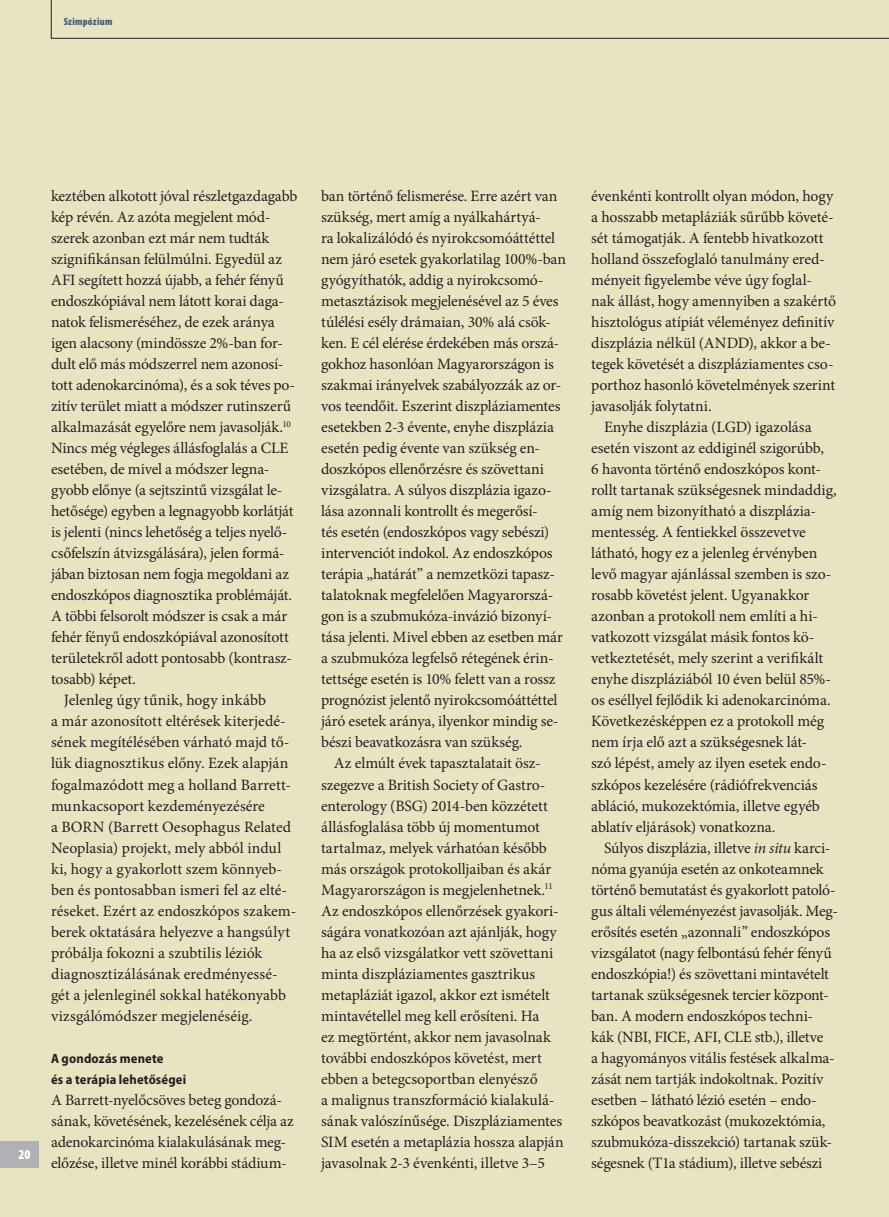
<style>
.page{position:relative;width:889px;height:1217px;background:#fff}
.page>*{position:absolute;margin:0;border:0;box-sizing:border-box;transform-origin:0 0}
.kenyér{font:15.75px/21px "Minion Pro";letter-spacing:-.01em;color:#231f20}
.kenyértompa{font:15.75px/21px "Minion Pro";letter-spacing:-.01em;color:#231f20}
.alcím2{font:700 semi-condensed 13.5px/21px "Myriad Pro";letter-spacing:.01em;color:#231f20}
.t1{font:900 condensed 13.5px "Myriad Pro";color:#fff}
.t2{font:900 condensed 10.5px "Myriad Pro";letter-spacing:.025em;color:#445b77}
.s1{font-style:italic}
</style>
<div class="page">
<div style="left:0;top:0;width:889px;height:1216px;background:#e8e4c2"></div>
<div style="left:0;top:1140px;width:39px;height:27px;background:#b0b1b5"></div>
<svg style="left:51px;top:0;width:838px;height:39px"></svg>
<p class="t2" style="left:64px;top:16px;width:50px">Szimpózium</p>
<p class="t1" style="left:18px;top:1147px;width:13px">20</p>
<p class="kenyér" style="left:51px;top:185px;width:248px">keztében alkotott jóval részletgazdagabb kép révén. Az azóta megjelent mód&shy;szerek azonban ezt már nem tudták szignifikánsan felülmúlni. Egyedül az AFI segített hozzá újabb, a fehér fényű endoszkópiával nem látott korai daga&shy;natok felismeréséhez, de ezek aránya igen alacsony (mindössze 2%-ban for&shy;dult elő más módszerrel nem azonosí&shy;tott adenokarcinóma), és a sok téves po&shy;zitív terület miatt a módszer rutinszerű alkalmazását egyelőre nem javasolják.<sup>10<br></sup>Nincs még végleges állásfoglalás a CLE esetében, de mivel a módszer legna&shy;gyobb előnye (a sejtszintű vizsgálat le&shy;hetősége) egyben a legnagyobb korlátját is jelenti (nincs lehetőség a teljes nyelő&shy;csőfelszín átvizsgálására), jelen formá&shy;jában biztosan nem fogja megoldani az endoszkópos diagnosztika problémáját.<br>A többi felsorolt módszer is csak a már fehér fényű endoszkópiával azonosított területekről adott pontosabb (kontrasz&shy;tosabb) képet.</p>
<p class="kenyér" style="left:51px;top:689px;width:247px;text-indent:13px">Jelenleg úgy tűnik, hogy inkább<br>a már azonosított eltérések kiterjedé&shy;sének megítélésében várható majd tő&shy;lük diagnosztikus előny. Ezek alapján fogalmazódott meg a holland Barrett&shy;munkacsoport kezdeményezésére<br>a BORN (Barrett Oesophagus Related Neoplasia) projekt, mely abból indul ki, hogy a gyakorlott szem könnyeb&shy;ben és pontosabban ismeri fel az elté&shy;réseket. Ezért az endoszkópos szakem&shy;berek oktatására helyezve a hangsúlyt próbálja fokozni a szubtilis léziók diagnosztizálásának eredményessé&shy;gét a jelenleginél sokkal hatékonyabb vizsgálómódszer megjelenéséig.</p>
<p class="alcím2" style="left:51px;top:1047px;width:137px">A gondozás menete<br>és a terápia lehetőségei</p>
<p class="kenyértompa" style="left:51px;top:1088px;width:244px">A Barrett-nyelőcsöves beteg gondozá&shy;sának, követésének, kezelésének célja az adenokarcinóma kialakulásának meg&shy;előzése, illetve minél korábbi stádium-</p>
<p class="kenyértompa" style="left:321px;top:185px;width:246px">ban történő felismerése. Erre azért van szükség, mert amíg a nyálkahártyá-<br>ra lokalizálódó és nyirokcsomóáttéttel nem járó esetek gyakorlatilag 100%-ban gyógyíthatók, addig a nyirokcsomó&shy;metasztázisok megjelenésével az 5 éves túlélési esély drámaian, 30% alá csök&shy;ken. E cél elérése érdekében más orszá&shy;gokhoz hasonlóan Magyarországon is szakmai irányelvek szabályozzák az or&shy;vos teendőit. Eszerint diszpláziamentes esetekben 2-3 évente, enyhe diszplázia esetén pedig évente van szükség en&shy;doszkópos ellenőrzésre és szövettani vizsgálatra. A súlyos diszplázia igazo&shy;lása azonnali kontrollt és megerősí-<br>tés esetén (endoszkópos vagy sebészi) intervenciót indokol. Az endoszkópos terápia „határát” a nemzetközi tapasz&shy;talatoknak megfelelően Magyarorszá&shy;gon is a szubmukóza-invázió bizonyí&shy;tása jelenti. Mivel ebben az esetben már a szubmukóza legfelső rétegének érin&shy;tettsége esetén is 10% felett van a rossz prognózist jelentő nyirokcsomóáttéttel járó esetek aránya, ilyenkor mindig se&shy;bészi beavatkozásra van szükség.</p>
<p class="kenyér" style="left:321px;top:752px;width:244px;text-indent:13px">Az elmúlt évek tapasztalatait ös - szegezve a British Society of Gastro&shy;enterology (BSG) 2014-ben közzétett állásfoglalása több új momentumot tartalmaz, melyek várhatóan később más országok protokolljaiban és akár Magyarországon is megjelenhetnek.<sup>11<br></sup>Az endoszkópos ellenőrzések gyakori&shy;ságára vonatkozóan azt ajánlják, hogy ha az első vizsgálatkor vett szövettani minta diszpláziamentes gasztrikus metapláziát igazol, akkor ezt ismételt mintavétellel meg kell erősíteni. Ha<br>ez megtörtént, akkor nem javasolnak további endoszkópos követést, mert ebben a betegcsoportban elenyésző<br>a malignus transzformáció kialakulá&shy;sának valószínűsége. Diszpláziamentes SIM esetén a metaplázia hossza alapján javasolnak 2-3 évenkénti, illetve 3–5</p>
<p class="kenyér" style="left:591px;top:185px;width:246px">évenkénti kontrollt olyan módon, hogy a hosszabb metapláziák sűrűbb követé&shy;sét támogatják. A fentebb hivatkozott holland összefoglaló tanulmány ered&shy;ményeit figyelembe véve úgy foglal&shy;nak állást, hogy amennyiben a szakértő hisztológus atípiát véleményez definitív diszplázia nélkül (ANDD), akkor a be&shy;tegek követését a diszpláziamentes cso&shy;porthoz hasonló követelmények szerint javasolják folytatni.</p>
<p class="kenyér" style="left:591px;top:416px;width:247px;text-indent:13px">Enyhe diszplázia (LGD) igazolása esetén viszont az eddiginél szigorúbb,<br>6 havonta történő endoszkópos kont&shy;rollt tartanak szükségesnek mindaddig, amíg nem bizonyítható a diszplázia&shy;mentesség. A fentiekkel összevetve látható, hogy ez a jelenleg érvényben levő magyar ajánlással szemben is szo&shy;rosabb követést jelent. Ugyanakkor azonban a protokoll nem említi a hi&shy;vatkozott vizsgálat másik fontos kö&shy;vetkeztetését, mely szerint a verifikált enyhe diszpláziából 10 éven belül 85%- os eséllyel fejlődik ki adenokarcinóma.<br>Következésképpen ez a protokoll még nem írja elő azt a szükségesnek lát-<br>szó lépést, amely az ilyen esetek endo&shy;szkópos kezelésére (rádiófrekvenciás abláció, mukozektómia, illetve egyéb ablatív eljárások) vonatkozna.</p>
<p class="kenyér" style="left:591px;top:836px;width:248px;text-indent:13px">Súlyos diszplázia, illetve <span class="s1">in situ</span> karci&shy;nóma gyanúja esetén az onkoteamnek történő bemutatást és gyakorlott patoló&shy;gus általi véleményezést javasolják. Meg&shy;erősítés esetén „azonnali” endoszkópos vizsgálatot (nagy felbontású fehér fényű endoszkópia!) és szövettani mintavételt tartanak szükségesnek tercier központ&shy;ban. A modern endoszkópos techni&shy;kák (NBI, FICE, AFI, CLE stb.), illetve<br>a hagyományos vitális festések alkalma&shy;zását nem tartják indokoltnak. Pozitív esetben – látható lézió esetén – endo&shy;szkópos beavatkozást (mukozektómia, szubmukóza-disszekció) tartanak szük&shy;ségesnek (T1a stádium), illetve sebészi</p>
</div>
